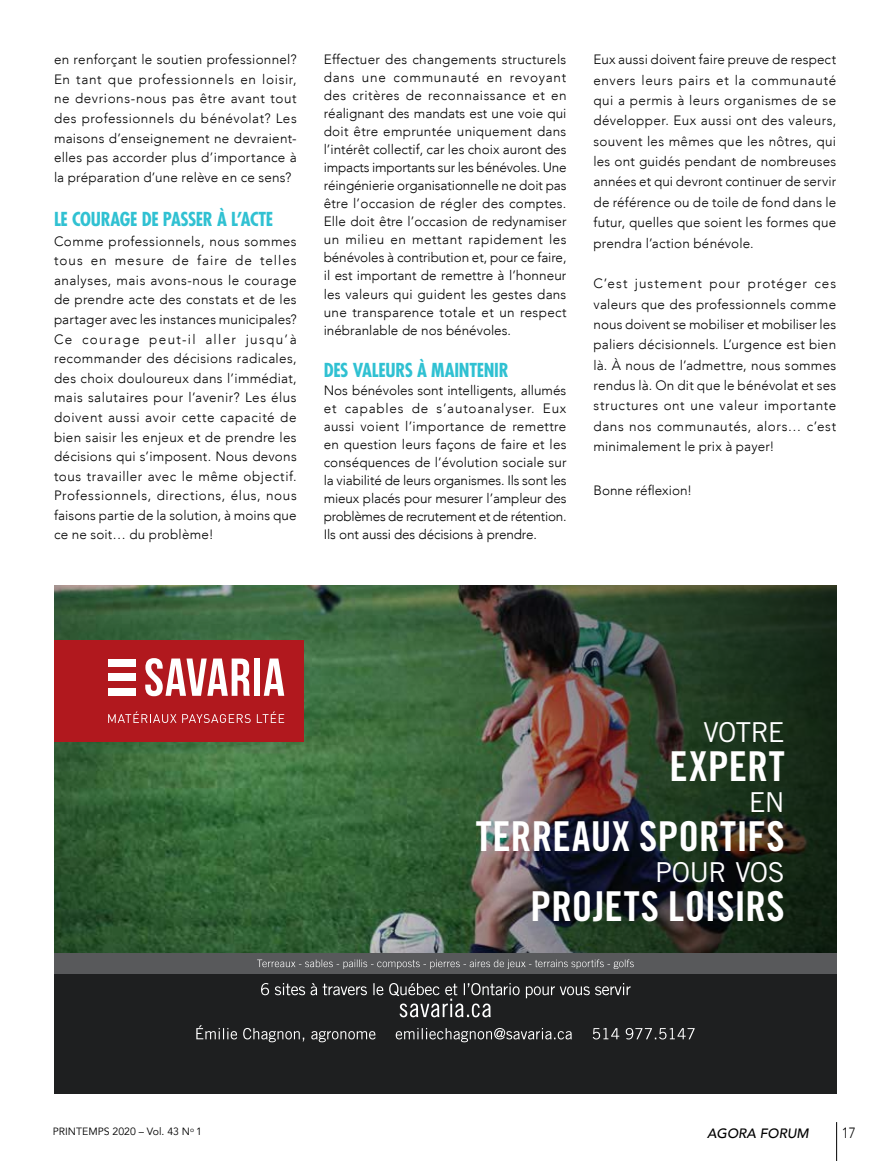
<style>
.page{position:relative;width:891px;height:1161px;background:#fff}
.page>*{position:absolute;margin:0;border:0;box-sizing:border-box;transform-origin:0 0}
.t1{font:41.25px "Trade Gothic LT Std Bd Cn 20";letter-spacing:.005em;color:#fff}
.t2{font:27.45px "Trade Gothic LT Std";letter-spacing:-.025em;color:#fff}
.t3{font:700 condensed 18.75px "Futura";letter-spacing:-.02em;color:#30c1d2}
.t4{font:300 14.85px "Avenir LT";color:#000;scale:.91 1}
.t5{font:300 13.5px/18px "Avenir LT";letter-spacing:.01em;color:#000;text-align:justify}
.t6{font:italic 500 13.5px "Avenir";color:#000}
.t7{font:10.5px "Avenir LT";color:#000}
</style>
<div class="page">
<img style="left:54px;top:586px;width:783px;height:368px">
<div style="left:54px;top:974px;width:783px;height:120px;background:#1e1f20"></div>
<svg style="left:261px;top:983px;width:8px;height:12px"></svg>
<svg style="left:275px;top:983px;width:30px;height:12px"></svg>
<svg style="left:311px;top:983px;width:6px;height:12px"></svg>
<svg style="left:323px;top:984px;width:44px;height:11px"></svg>
<svg style="left:526px;top:983px;width:105px;height:15px"></svg>
<svg style="left:373px;top:983px;width:147px;height:34px"></svg>
<svg style="left:196px;top:1025px;width:41px;height:14px"></svg>
<svg style="left:243px;top:1028px;width:61px;height:14px"></svg>
<svg style="left:311px;top:1031px;width:65px;height:11px"></svg>
<svg style="left:396px;top:1028px;width:176px;height:14px"></svg>
<svg style="left:593px;top:1028px;width:26px;height:11px"></svg>
<svg style="left:626px;top:1028px;width:69px;height:11px"></svg>
<div style="left:54px;top:954px;width:783px;height:20px;background:#58595b"></div>
<svg style="left:257px;top:959px;width:377px;height:10px"></svg>
<div style="left:54px;top:640px;width:249px;height:101px;background:#b1181e"></div>
<svg style="left:145px;top:658px;width:105px;height:38px"></svg>
<div style="left:254px;top:659px;width:6px;height:37px;background:#fff"></div>
<svg style="left:264px;top:659px;width:20px;height:37px"></svg>
<div style="left:108px;top:688px;width:28px;height:8px;background:#fff"></div>
<div style="left:108px;top:674px;width:28px;height:7px;background:#fff"></div>
<div style="left:108px;top:659px;width:28px;height:8px;background:#fff"></div>
<svg style="left:108px;top:711px;width:143px;height:12px"></svg>
<svg style="left:257px;top:711px;width:27px;height:12px"></svg>
<hr style="left:836px;top:1122px;width:1px;height:39px;background:#000">
<p class="t5" style="left:54px;top:50px;width:244px;line-height:19.6px">en renforçant le soutien professionnel?<br>En tant que professionnels en loisir, ne devrions-nous pas être avant tout des professionnels du bénévolat? Les maisons d’enseignement ne devraient&shy;elles pas accorder plus d’importance à la préparation d’une relève en ce sens?</p>
<h3 class="t3" style="left:54px;top:208px;width:221px">LE COURAGE DE PASSER À L’ACTE</h3>
<p class="t5" style="left:54px;top:231px;width:244px;line-height:19.6px">Comme professionnels, nous sommes tous en mesure de faire de telles analyses, mais avons-nous le courage de prendre acte des constats et de les partager avec les instances municipales?<br>Ce courage peut-il aller jusqu’à recommander des décisions radicales, des choix douloureux dans l’immédiat, mais salutaires pour l’avenir? Les élus doivent aussi avoir cette capacité de bien saisir les enjeux et de prendre les décisions qui s’imposent. Nous devons tous travailler avec le même objectif.<br>Professionnels, directions, élus, nous faisons partie de la solution, à moins que ce ne soit… du problème!</p>
<p class="t5" style="left:324px;top:51px;width:244px">Effectuer des changements structurels dans une communauté en revoyant des critères de reconnaissance et en réalignant des mandats est une voie qui doit être empruntée uniquement dans l’intérêt collectif, car les choix auront des impacts importants sur les bénévoles. Une réingénierie organisationnelle ne doit pas être l’occasion de régler des comptes.<br>Elle doit être l’occasion de redynamiser un milieu en mettant rapidement les bénévoles à contribution et, pour ce faire, il est important de remettre à l’honneur les valeurs qui guident les gestes dans une transparence totale et un respect inébranlable de nos bénévoles.</p>
<h3 class="t3" style="left:324px;top:359px;width:186px">DES VALEURS À MAINTENIR</h3>
<p class="t5" style="left:324px;top:382px;width:244px">Nos bénévoles sont intelligents, allumés et capables de s’autoanalyser. Eux aussi voient l’importance de remettre en question leurs façons de faire et les conséquences de l’évolution sociale sur la viabilité de leurs organismes. Ils sont les mieux placés pour mesurer l’ampleur des problèmes de recrutement et de rétention.<br>Ils ont aussi des décisions à prendre.</p>
<p class="t5" style="left:593px;top:49px;width:244px;line-height:20.4px">Eux aussi doivent faire preuve de respect envers leurs pairs et la communauté qui a permis à leurs organismes de se développer. Eux aussi ont des valeurs, souvent les mêmes que les nôtres, qui les ont guidés pendant de nombreuses années et qui devront continuer de servir de référence ou de toile de fond dans le futur, quelles que soient les formes que prendra l’action bénévole.</p>
<p class="t5" style="left:593px;top:273px;width:244px;line-height:20.4px">C’est justement pour protéger ces valeurs que des professionnels comme nous doivent se mobiliser et mobiliser les paliers décisionnels. L’urgence est bien là. À nous de l’admettre, nous sommes rendus là. On dit que le bénévolat et ses structures ont une valeur importante dans nos communautés, alors… c’est minimalement le prix à payer!</p>
<p class="t5" style="left:593px;top:482px;width:100px">Bonne réflexion!</p>
<h2 class="t2" style="left:704px;top:715px;width:83px">VOTRE</h2>
<h1 class="t1" style="left:670px;top:741px;width:117px">EXPERT</h1>
<h2 class="t2" style="left:749px;top:786px;width:37px">EN</h2>
<h1 class="t1" style="left:476px;top:811px;width:310px">TERREAUX SPORTIFS</h1>
<h2 class="t2" style="left:655px;top:856px;width:131px">POUR VOS</h2>
<h1 class="t1" style="left:531px;top:881px;width:256px">PROJETS LOISIRS</h1>
<p class="t7" style="left:53px;top:1125px;width:150px">PRINTEMPS 2020 – Vol. 43 N<sup>o</sup> 1</p>
<p class="t6" style="left:707px;top:1125px;width:103px">AGORA FORUM</p>
<p class="t4" style="left:842px;top:1124px;width:17px">17</p>
</div>
